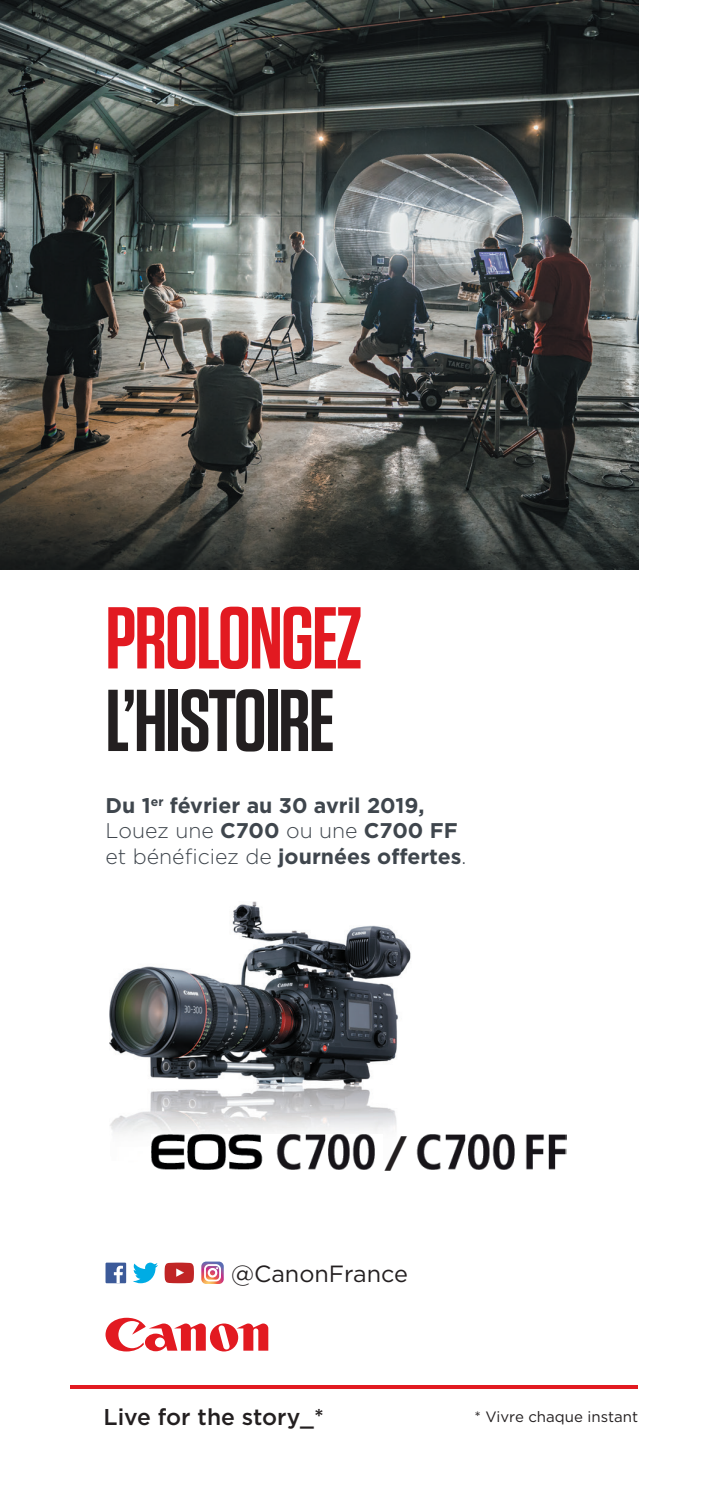
<style>
.page{position:relative;width:709px;height:1489px;background:#fff}
.page>*{position:absolute;margin:0;border:0;box-sizing:border-box;transform-origin:0 0}
.t1{font:600 87.5px "Tungsten";letter-spacing:-.02em;color:#231f20}
.t2{font:600 87.5px "Tungsten";letter-spacing:-.02em;color:#e21a21}
.t3{font:900 37.25px "Gotham";color:#231f20}
.t4{font:23.5px "Gotham";color:#231f20}
.t5{font:500 22.75px "Gotham";color:#231f20}
.t6{font:700 21.25px/25.5px "Gotham";color:#3f464d}
.t7{font:15px "Gotham";color:#231f20}
.s1{font-weight:300}
</style>
<div class="page">
<svg style="left:105px;top:1317px;width:163px;height:34px"></svg>
<hr style="left:71px;top:1385px;width:567px;height:3px;background:#e21a21">
<div style="left:105px;top:1262px;width:21px;height:21px;background:#3c5a99"></div>
<svg style="left:114px;top:1265px;width:9px;height:18px"></svg>
<svg style="left:133px;top:1262px;width:25px;height:21px"></svg>
<svg style="left:165px;top:1262px;width:29px;height:21px"></svg>
<svg style="left:201px;top:1261px;width:23px;height:22px"></svg>
<img style="left:0;top:0;width:638px;height:570px">
<img style="left:109px;top:901px;width:325px;height:269px">
<img style="left:152px;top:1134px;width:231px;height:35px">
<img style="left:411px;top:1134px;width:155px;height:35px">
<h1 class="t2" style="left:105px;top:592px;width:258px">PROLONGEZ</h1>
<h1 class="t1" style="left:105px;top:674px;width:231px">L’HISTOIRE</h1>
<p class="t6" style="left:105px;top:792px;width:362px">Du 1<sup>er</sup> février au 30 avril 2019,<br><span class="s1">Louez une</span> C700 <span class="s1">ou une</span> C700 FF <span class="s1">et bénéficiez de</span> journées offertes<span class="s1">.</span></p>
<h2 class="t3" style="left:386px;top:1126px;width:21px">/</h2>
<p class="t4" style="left:231px;top:1258px;width:178px">@CanonFrance</p>
<p class="t5" style="left:104px;top:1401px;width:222px">Live for the story_*</p>
<p class="t7" style="left:474px;top:1407px;width:165px">* Vivre chaque instant</p>
</div>
